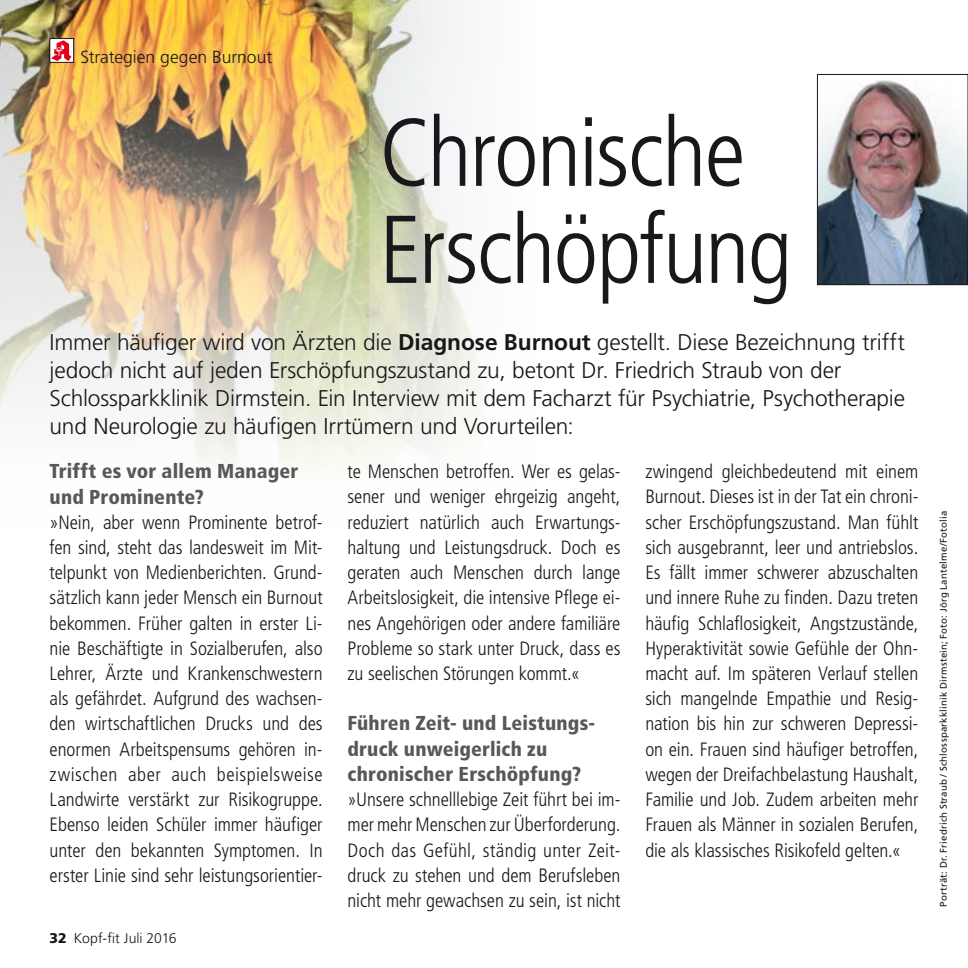
<style>
.page{position:relative;width:968px;height:968px;background:#fff}
.page>*{position:absolute;margin:0;border:0;box-sizing:border-box;transform-origin:0 0}
.t1{font:300 condensed 96.08px/97px "Frutiger LT Std";letter-spacing:-.02em;color:#1a171c}
.t2{font:300 22.75px/28px "Frutiger LT Std";letter-spacing:-.01em;color:#1a171c}
.t3{font:900 condensed 20.12px/25.2px "Frutiger LT Std";letter-spacing:.01em;color:#58585a}
.t4{font:300 condensed 19.25px/25.2px "Frutiger LT Std";letter-spacing:-.005em;color:#1a171c;text-align:justify}
.t5{font:300 17.5px "Frutiger LT Std";color:#1a171c}
.t6{font:300 14px "Frutiger LT Std";color:#1a171c}
.t7{font:9.62px "Frutiger LT Std";letter-spacing:.02em;color:#1a171c}
.s1{font-weight:700}
.s2{font-weight:900}
</style>
<div class="page">
<img style="left:0;top:0;width:369px;height:467px">
<img style="left:819px;top:80px;width:146px;height:203px">
<div style="left:817px;top:74px;width:150px;height:211px;border:1px solid #1a171c"></div>
<svg style="left:369px;top:0;width:114px;height:461px"></svg>
<svg style="left:52px;top:40px;width:20px;height:21px"></svg>
<div style="left:50px;top:38px;width:24px;height:25px;border:1px solid #1a171c"></div>
<p class="t5" style="left:80px;top:47px;width:193px">Strategien gegen Burnout</p>
<h1 class="t1" style="left:379px;top:105px;width:414px">Chronische<br>Erschöpfung</h1>
<p class="t2" style="left:50px;top:328px;width:857px">Immer häufiger wird von Ärzten die <span class="s1">Diagnose Burnout</span> gestellt. Diese Bezeichnung trifft jedoch nicht auf jeden Erschöpfungszustand zu, betont Dr. Friedrich Straub von der Schlossparkklinik Dirmstein. Ein Interview mit dem Facharzt für Psychiatrie, Psychotherapie und Neurologie zu häufigen Irrtümern und Vorurteilen:</p>
<p class="t3" style="left:50px;top:458px;width:250px">Trifft es vor allem Manager und Prominente?</p>
<p class="t4" style="left:50px;top:509px;width:274px">»Nein, aber wenn Prominente betrof&shy;fen sind, steht das landesweit im Mit&shy;telpunkt von Medienberichten. Grund&shy;sätzlich kann jeder Mensch ein Burnout bekommen. Früher galten in erster Li&shy;nie Beschäftigte in Sozialberufen, also Lehrer, Ärzte und Krankenschwestern als gefährdet. Aufgrund des wachsen&shy;den wirtschaftlichen Drucks und des enormen Arbeitspensums gehören in&shy;zwischen aber auch beispielsweise Landwirte verstärkt zur Risikogruppe.<br>Ebenso leiden Schüler immer häufiger unter den bekannten Symptomen. In erster Linie sind sehr leistungsorientier-</p>
<p class="t4" style="left:347px;top:459px;width:274px">te Menschen betroffen. Wer es gelas&shy;sener und weniger ehrgeizig angeht, reduziert natürlich auch Erwartungs&shy;haltung und Leistungsdruck. Doch es geraten auch Menschen durch lange Arbeitslosigkeit, die intensive Pflege ei&shy;nes Angehörigen oder andere familiäre Probleme so stark unter Druck, dass es zu seelischen Störungen kommt.«</p>
<p class="t3" style="left:347px;top:710px;width:249px">Führen Zeit- und Leistungs&shy;druck unweigerlich zu chronischer Erschöpfung?</p>
<p class="t4" style="left:347px;top:787px;width:274px">»Unsere schnelllebige Zeit führt bei im&shy;mer mehr Menschen zur Überforderung.<br>Doch das Gefühl, ständig unter Zeit&shy;druck zu stehen und dem Berufsleben nicht mehr gewachsen zu sein, ist nicht</p>
<p class="t4" style="left:645px;top:459px;width:274px">zwingend gleichbedeutend mit einem Burnout. Dieses ist in der Tat ein chroni&shy;scher Erschöpfungszustand. Man fühlt sich ausgebrannt, leer und antriebslos.<br>Es fällt immer schwerer abzuschalten und innere Ruhe zu finden. Dazu treten häufig Schlaflosigkeit, Angstzustände, Hyperaktivität sowie Gefühle der Ohn&shy;macht auf. Im späteren Verlauf stellen sich mangelnde Empathie und Resig&shy;nation bis hin zur schweren Depressi&shy;on ein. Frauen sind häufiger betroffen, wegen der Dreifachbelastung Haushalt, Familie und Job. Zudem arbeiten mehr Frauen als Männer in sozialen Berufen, die als klassisches Risikofeld gelten.«</p>
<p class="t6" style="left:50px;top:930px;width:129px"><span class="s2">32</span> Kopf-fit Juli 2016</p>
<p class="t7" style="left:937px;top:906px;width:397px;rotate:-90deg">Porträt: Dr. Friedrich Straub / Schlossparkklinik Dirmstein; Foto: Jörg Lantelme/Fotolia</p>
</div>
